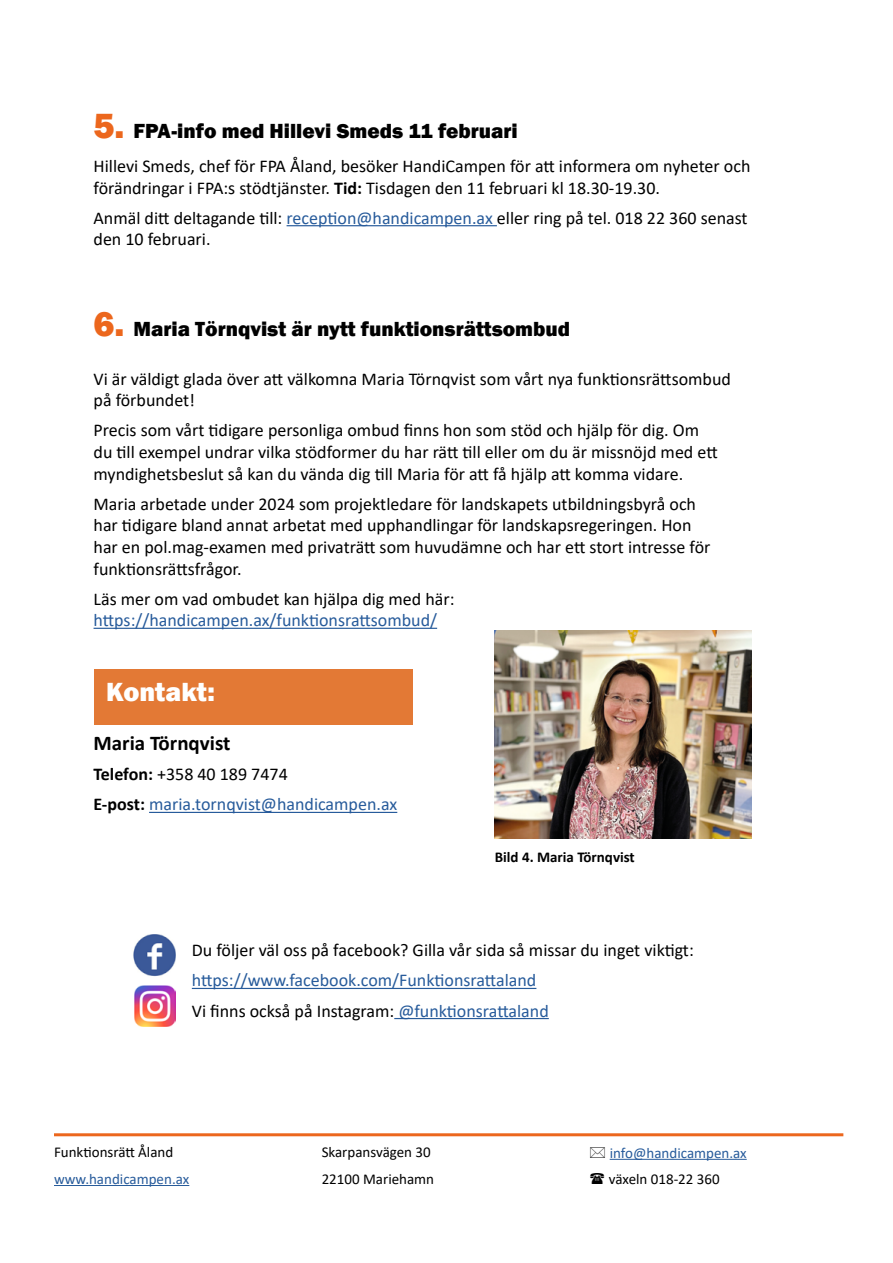
<style>
.page{position:relative;width:893px;height:1263px;background:#fff}
.page>*{position:absolute;margin:0;border:0;box-sizing:border-box;transform-origin:0 0}
.t1{font:800 27px "Franklin Gothic";color:#fff}
.orange_rubrik{font:800 21px "Franklin Gothic";color:#000}
.brödtext{font:700 21px "Calibri";color:#000}
.brödtext-2{font:18px/21.6px "Calibri";color:#000}
.brödtext-3{font:18px/21.6px "Calibri";color:#275b9b}
.t2{font:15px/26.5px "Calibri";color:#000}
.t3{font:15px "Calibri";color:#275b9b}
.Bildtext{font:700 15px "Calibri";color:#000}
.s1{font-size:36px;color:#ec671d}
.s2{font-weight:700}
.s3{color:#275b9b}
.s4{color:#000}
.s5{font-weight:700;color:#000}
</style>
<div class="page">
<hr style="left:54px;top:1133px;width:789px;height:3px;background:#ec671d">
<hr style="left:54px;top:1185px;width:135px;height:1px;background:#275b9b">
<hr style="left:610px;top:1159px;width:137px;height:1px;background:#275b9b">
<hr style="left:287px;top:225px;width:210px;height:1px;background:#275b9b">
<hr style="left:94px;top:628px;width:343px;height:1px;background:#275b9b">
<hr style="left:149px;top:812px;width:248px;height:1px;background:#275b9b">
<div style="left:94px;top:670px;width:318px;height:55px;background:#e37935"></div>
<img style="left:495px;top:630px;width:256px;height:208px">
<hr style="left:192px;top:988px;width:344px;height:1px;background:#275b9b">
<hr style="left:394px;top:1018px;width:155px;height:1px;background:#275b9b">
<img style="left:133px;top:934px;width:43px;height:43px">
<img style="left:135px;top:985px;width:41px;height:41px">
<h1 class="orange_rubrik" style="left:94px;top:117px;width:426px"><span class="s1">5.</span> FPA-info med Hillevi Smeds 11 februari</h1>
<p class="brödtext-2" style="left:94px;top:155px;width:658px">Hillevi Smeds, chef för FPA Åland, besöker HandiCampen för att informera om nyheter och förändringar i FPA:s stödtjänster. <span class="s2">Tid:</span> Tisdagen den 11 februari kl 18.30-19.30.</p>
<p class="brödtext-2" style="left:94px;top:206px;width:656px">Anmäl ditt deltagande till: <span class="s3">reception@handicampen.ax</span> eller ring på tel. 018 22 360 senast den 10 februari.</p>
<h1 class="orange_rubrik" style="left:94px;top:315px;width:478px"><span class="s1">6.</span> Maria Törnqvist är nytt funktionsrättsombud</h1>
<p class="brödtext-2" style="left:94px;top:367px;width:639px">Vi är väldigt glada över att välkomna Maria Törnqvist som vårt nya funktionsrättsombud på förbundet!</p>
<p class="brödtext-2" style="left:94px;top:419px;width:626px">Precis som vårt tidigare personliga ombud finns hon som stöd och hjälp för dig. Om du till exempel undrar vilka stödformer du har rätt till eller om du är missnöjd med ett myndighetsbeslut så kan du vända dig till Maria för att få hjälp att komma vidare.</p>
<p class="brödtext-2" style="left:94px;top:492px;width:618px">Maria arbetade under 2024 som projektledare för landskapets utbildningsbyrå och har tidigare bland annat arbetat med upphandlingar för landskapsregeringen. Hon har en pol.mag-examen med privaträtt som huvudämne och har ett stort intresse för funktionsrättsfrågor.</p>
<p class="brödtext-3" style="left:94px;top:587px;width:362px"><span class="s4">Läs mer om vad ombudet kan hjälpa dig med här: </span>https://handicampen.ax/funktionsrattsombud/</p>
<p class="t1" style="left:106px;top:675px;width:110px">Kontakt:</p>
<p class="brödtext" style="left:94px;top:728px;width:138px">Maria Törnqvist</p>
<p class="brödtext-2" style="left:94px;top:763px;width:196px"><span class="s2">Telefon:</span> +358 40 189 7474</p>
<p class="brödtext-3" style="left:94px;top:793px;width:305px"><span class="s5">E-post:</span> maria.tornqvist@handicampen.ax</p>
<p class="Bildtext" style="left:495px;top:846px;width:141px">Bild 4. Maria Törnqvist</p>
<p class="brödtext-2" style="left:192px;top:939px;width:503px">Du följer väl oss på facebook? Gilla vår sida så missar du inget viktigt:</p>
<p class="brödtext-3" style="left:192px;top:969px;width:346px">https://www.facebook.com/Funktionsrattaland</p>
<p class="brödtext-2" style="left:192px;top:999px;width:358px">Vi finns också på Instagram: <span class="s3">@funktionsrattaland</span></p>
<p class="t2" style="left:54px;top:1139px;width:121px">Funktionsrätt Åland</p>
<p class="t3" style="left:54px;top:1168px;width:137px">www.handicampen.ax</p>
<p class="t2" style="left:322px;top:1139px;width:114px">Skarpansvägen 30<br>22100 Mariehamn</p>
<p class="t3" style="left:610px;top:1142px;width:139px">info@handicampen.ax</p>
<p class="t2" style="left:609px;top:1165px;width:112px">växeln 018-22 360</p>
</div>
